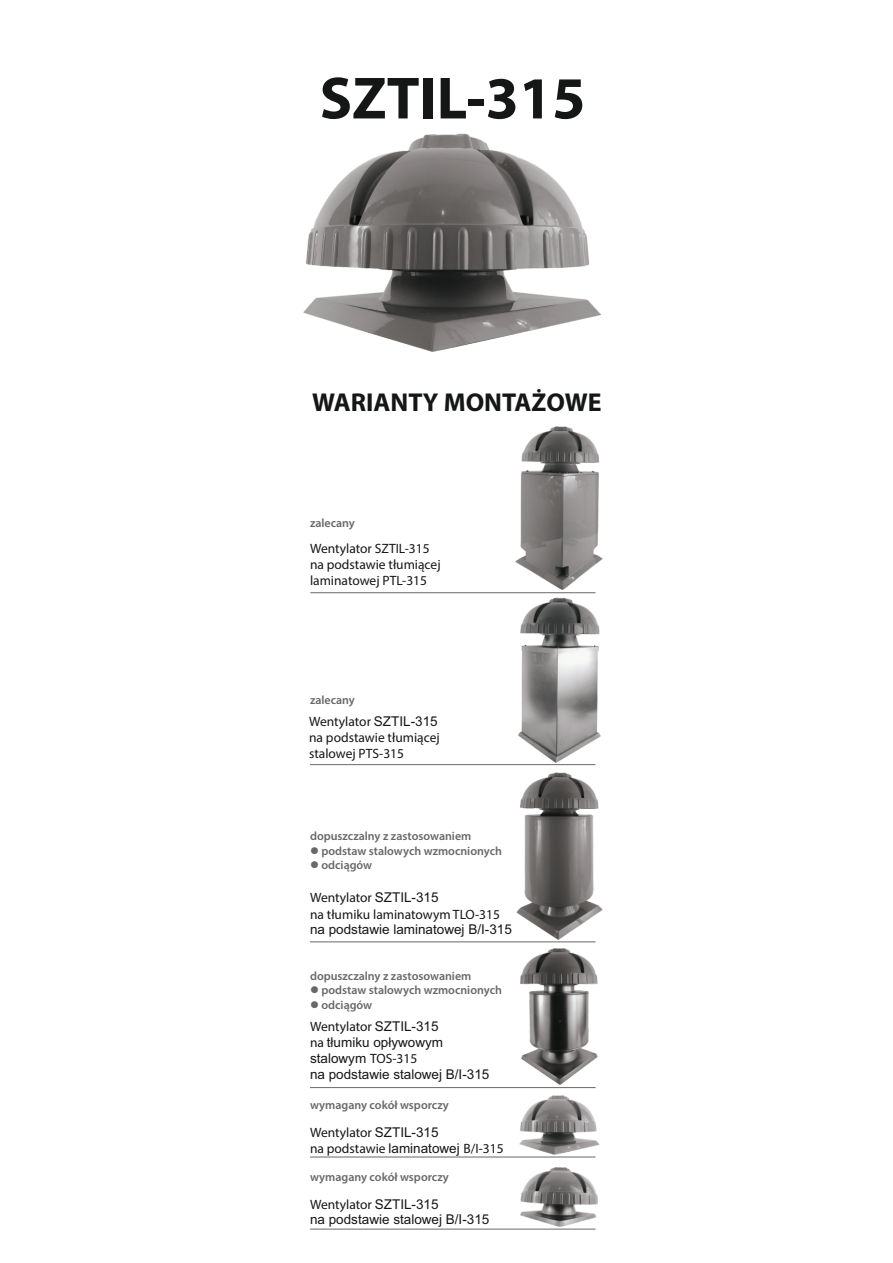
<style>
.page{position:relative;width:893px;height:1263px;background:#fff}
.page>*{position:absolute;margin:0;border:0;box-sizing:border-box;transform-origin:0 0}
.t1{font:700 60px "Myriad Pro";color:#151616}
.t2{font:700 25.95px "Myriad Pro";color:#151616}
.t3{font:13.5px/16.2px "Myriad Pro";color:#151616}
.t4{font:13.5px/15.9px "Arial";color:#151616}
.t5{font:600 12px "Myriad Pro";color:#686868}
.s1{font-family:"Arial"}
.s2{font-family:"Myriad Pro"}
</style>
<div class="page">
<img style="left:521px;top:949px;width:77px;height:136px">
<img style="left:521px;top:1167px;width:77px;height:59px">
<img style="left:519px;top:598px;width:81px;height:165px">
<img style="left:516px;top:426px;width:87px;height:164px">
<img style="left:516px;top:772px;width:86px;height:167px">
<img style="left:519px;top:1095px;width:80px;height:59px">
<img style="left:304px;top:133px;width:298px;height:218px">
<hr style="left:310px;top:592px;width:285px;height:1px;background:#686868">
<hr style="left:310px;top:764px;width:285px;height:1px;background:#686868">
<hr style="left:310px;top:941px;width:285px;height:1px;background:#686868">
<hr style="left:310px;top:1087px;width:285px;height:1px;background:#686868">
<hr style="left:310px;top:1157px;width:285px;height:1px;background:#686868">
<hr style="left:310px;top:1229px;width:285px;height:1px;background:#686868">
<h1 class="t1" style="left:320px;top:73px;width:267px">SZTIL-315</h1>
<h2 class="t2" style="left:312px;top:392px;width:291px">WARIANTY MONTAŻOWE</h2>
<p class="t5" style="left:310px;top:518px;width:46px">zalecany</p>
<p class="t3" style="left:310px;top:541px;width:132px">Wentylator SZTIL-315 na podstawie tłumiącej laminatowej PTL-315</p>
<p class="t5" style="left:310px;top:695px;width:46px">zalecany</p>
<p class="t3" style="left:309px;top:714px;width:132px">Wentylator <span class="s1">SZTIL-315 </span>na podstawie tłumiącej stalowej PTS-315</p>
<p class="t5" style="left:310px;top:831px;width:163px">dopuszczalny z zastosowaniem</p>
<p class="t5" style="left:310px;top:845px;width:193px">● podstaw stalowych wzmocnionych</p>
<p class="t5" style="left:310px;top:860px;width:64px">● odciągów</p>
<p class="t3" style="left:310px;top:891px;width:191px">Wentylator <span class="s1">SZTIL-315<br></span>na tłumiku laminatowym TLO-315</p>
<p class="t4" style="left:310px;top:923px;width:203px">na podstawie laminatowej B/I-315</p>
<p class="t5" style="left:310px;top:971px;width:163px">dopuszczalny z zastosowaniem</p>
<p class="t5" style="left:310px;top:985px;width:193px">● podstaw stalowych wzmocnionych</p>
<p class="t5" style="left:310px;top:1000px;width:64px">● odciągów</p>
<p class="t3" style="left:310px;top:1019px;width:130px">Wentylator <span class="s1">SZTIL-315</span></p>
<p class="t4" style="left:310px;top:1035px;width:181px"><span class="s2">na</span> tłumiku opływowym stalowym <span class="s2">TOS-315<br></span>na podstawie stalowej B/I-315</p>
<p class="t5" style="left:310px;top:1100px;width:140px">wymagany cokół wsporczy</p>
<p class="t3" style="left:310px;top:1125px;width:195px">Wentylator <span class="s1">SZTIL-315<br></span>na podstawie <span class="s1">laminatowej</span> B/I-315</p>
<p class="t5" style="left:310px;top:1172px;width:140px">wymagany cokół wsporczy</p>
<p class="t3" style="left:310px;top:1197px;width:130px">Wentylator <span class="s1">SZTIL-315</span></p>
<p class="t4" style="left:310px;top:1213px;width:181px">na podstawie stalowej B/I-315</p>
</div>
